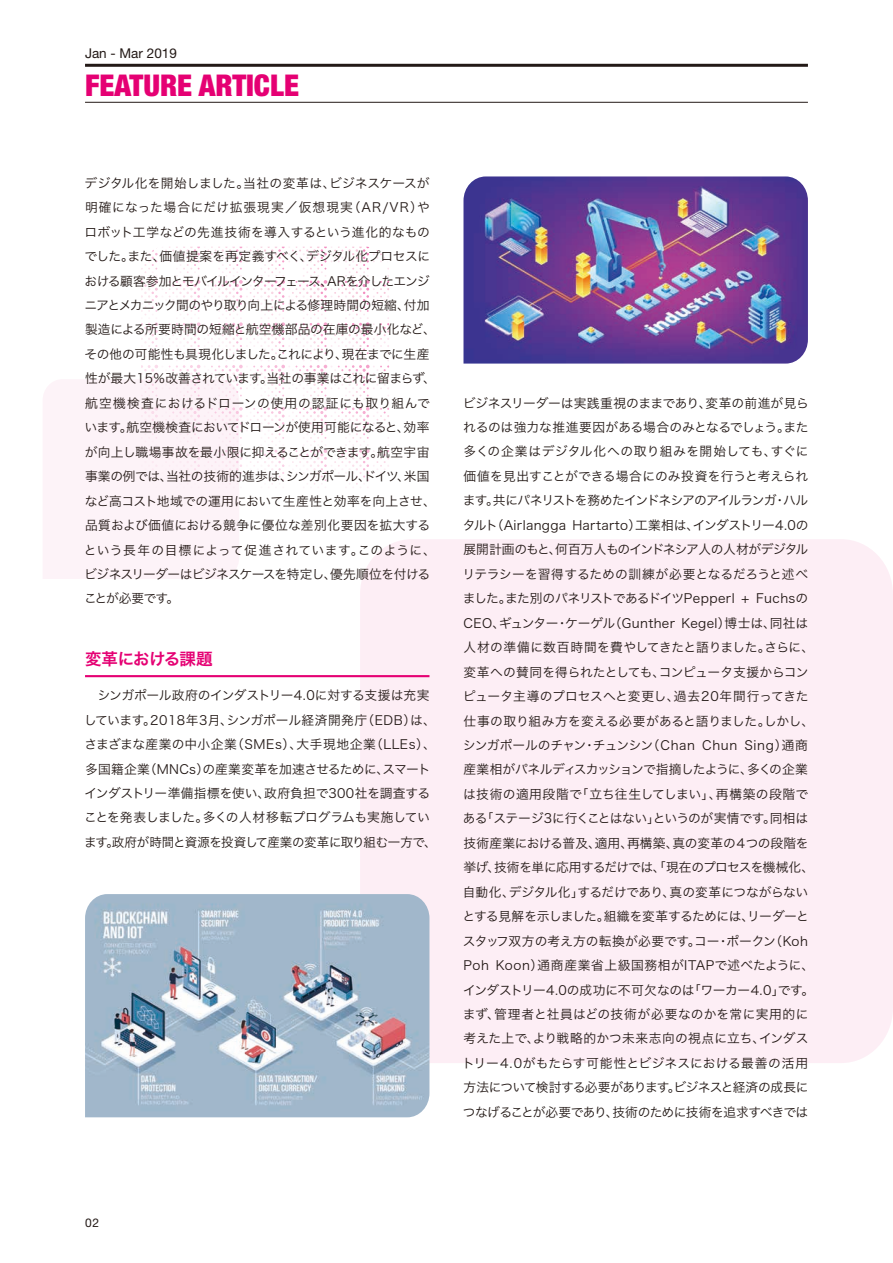
<style>
.page{position:relative;width:893px;height:1263px;background:#fff}
.page>*{position:absolute;margin:0;border:0;box-sizing:border-box;transform-origin:0 0}
.t1{font:900 condensed 30px "Helvetica Neue";color:#e50073}
.t2{font:16.5px "Hira Kaku Pro W6";letter-spacing:-.04em;color:#e50073}
.t3{font:13.5px "Helvetica Neue";color:#231916}
.t4{font:12.75px/24.5px "Hira Kaku Pro W3";letter-spacing:-.01em;color:#231916}
.t5{font:12px "Helvetica Neue";color:#231916}
</style>
<div class="page">
<div style="left:360px;top:539px;width:533px;height:524px;background:#fdeef5"></div>
<svg style="left:43px;top:247px;width:346px;height:332px"></svg>
<hr style="left:85px;top:64px;width:723px;height:3px;background:#231916">
<hr style="left:85px;top:102px;width:723px;height:1px;background:#231916">
<hr style="left:85px;top:675px;width:344px;height:2px;background:#e50073">
<img style="left:463px;top:176px;width:345px;height:188px">
<img style="left:85px;top:894px;width:344px;height:223px">
<p class="t3" style="left:85px;top:45px;width:93px">Jan - Mar 2019</p>
<h1 class="t1" style="left:85px;top:67px;width:215px">FEATURE ARTICLE</h1>
<p class="t4" style="left:84px;top:170px;width:353px">デジタル化を開始しました。当社の変革は、ビジネスケースが明確になった場合にだけ拡張現実／仮想現実（AR/VR）やロボット工学などの先進技術を導入するという進化的なものでした。また、価値提案を再定義すべく、デジタル化プロセスにおける顧客参加とモバイルインターフェース、ARを介したエンジニアとメカニック間のやり取り向上による修理時間の短縮、付加製造による所要時間の短縮と航空機部品の在庫の最小化など、その他の可能性も具現化しました。これにより、現在までに生産性が最大15％改善されています。当社の事業はこれに留まらず、航空機検査におけるドローンの使用の認証にも取り組んでいます。航空機検査においてドローンが使用可能になると、効率が向上し職場事故を最小限に抑えることができます。航空宇宙事業の例では、当社の技術的進歩は、シンガポール、ドイツ、米国など高コスト地域での運用において生産性と効率を向上させ、品質および価値における競争に優位な差別化要因を拡大するという長年の目標によって促進されています。このように、ビジネスリーダーはビジネスケースを特定し、優先順位を付けることが必要です。</p>
<p class="t2" style="left:85px;top:644px;width:129px">変革における課題</p>
<p class="t4" style="left:84px;top:682px;width:354px">　シンガポール政府のインダストリー4.0に対する支援は充実しています。2018年3月、シンガポール経済開発庁（EDB）は、さまざまな産業の中小企業（SMEs）、大手現地企業（LLEs）、多国籍企業（MNCs）の産業変革を加速させるために、スマートインダストリー準備指標を使い、政府負担で300社を調査することを発表しました。多くの人材移転プログラムも実施しています。政府が時間と資源を投資して産業の変革に取り組む一方で、</p>
<p class="t4" style="left:462px;top:390px;width:354px">ビジネスリーダーは実践重視のままであり、変革の前進が見られるのは強力な推進要因がある場合のみとなるでしょう。また多くの企業はデジタル化への取り組みを開始しても、すぐに価値を見出すことができる場合にのみ投資を行うと考えられます。共にパネリストを務めたインドネシアのアイルランガ・ハルタルト（Airlangga Hartarto）工業相は、インダストリー4.0の展開計画のもと、何百万人ものインドネシア人の人材がデジタルリテラシーを習得するための訓練が必要となるだろうと述べました。また別のパネリストであるドイツPepperl + FuchsのCEO、ギュンター・ケーゲル（Gunther Kegel）博士は、同社は人材の準備に数百時間を費やしてきたと語りました。さらに、変革への賛同を得られたとしても、コンピュータ支援からコンピュータ主導のプロセスへと変更し、過去20年間行ってきた仕事の取り組み方を変える必要があると語りました。しかし、シンガポールのチャン・チュンシン（Chan Chun Sing）通商産業相がパネルディスカッションで指摘したように、多くの企業は技術の適用段階で「立ち往生してしまい」、再構築の段階である「ステージ3に行くことはない」というのが実情です。同相は技術産業における普及、適用、再構築、真の変革の４つの段階を挙げ、技術を単に応用するだけでは、「現在のプロセスを機械化、自動化、デジタル化」するだけであり、真の変革につながらないとする見解を示しました。組織を変革するためには、リーダーとスタッフ双方の考え方の転換が必要です。コー・ポークン（Koh Poh Koon）通商産業省上級国務相がITAPで述べたように、インダストリー4.0の成功に不可欠なのは「ワーカー4.0」です。まず、管理者と社員はどの技術が必要なのかを常に実用的に考えた上で、より戦略的かつ未来志向の視点に立ち、インダストリー4.0がもたらす可能性とビジネスにおける最善の活用方法について検討する必要があります。ビジネスと経済の成長につなげることが必要であり、技術のために技術を追求すべきでは</p>
<p class="t5" style="left:85px;top:1215px;width:16px">02</p>
</div>
